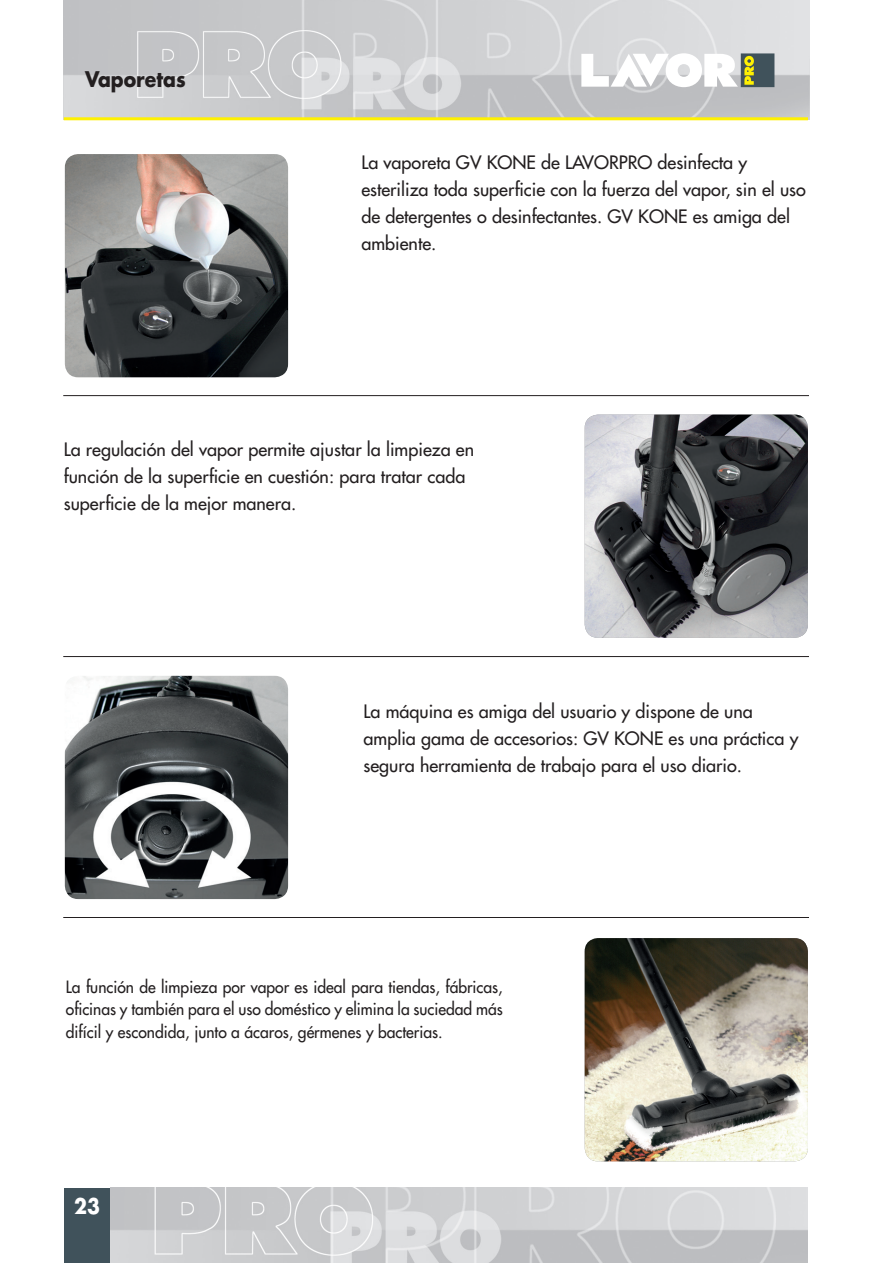
<style>
.page{position:relative;width:893px;height:1263px;background:#fff}
.page>*{position:absolute;margin:0;border:0;box-sizing:border-box;transform-origin:0 0}
.t1{font:700 21px "Futura Std";color:#231f20;scale:.9 1}
.t2{font:700 21px "Futura Std";color:#fff;scale:.9 1}
.t3{font:500 18px/27px "Futura Std";color:#231f20}
.t4{font:500 16.5px/22.5px "Futura Std";color:#231f20;text-align:justify;scale:.95 1}
</style>
<div class="page">
<img style="left:64px;top:0;width:745px;height:119px">
<hr style="left:64px;top:117px;width:744px;height:3px;background:#fff101">
<div style="left:64px;top:1188px;width:47px;height:75px;background:#40525b"></div>
<svg style="left:581px;top:53px;width:157px;height:34px"></svg>
<div style="left:741px;top:53px;width:33px;height:34px;background:#40525b"></div>
<svg style="left:744px;top:56px;width:10px;height:29px"></svg>
<img style="left:111px;top:1188px;width:697px;height:75px">
<hr style="left:63px;top:395px;width:746px;height:1px;background:#231f20">
<hr style="left:63px;top:656px;width:746px;height:1px;background:#231f20">
<hr style="left:63px;top:917px;width:746px;height:1px;background:#231f20">
<img style="left:65px;top:154px;width:223px;height:223px">
<img style="left:585px;top:415px;width:223px;height:223px">
<img style="left:585px;top:938px;width:223px;height:223px">
<img style="left:65px;top:676px;width:223px;height:223px">
<p class="t1" style="left:85px;top:65px;width:113px">Vaporetas</p>
<p class="t3" style="left:361px;top:149px;width:446px">La vaporeta GV KONE de LAVORPRO desinfecta y esteriliza toda superficie con la fuerza del vapor, sin el uso de detergentes o desinfectantes. GV KONE es amiga del ambiente.</p>
<p class="t3" style="left:64px;top:436px;width:412px">La regulación del vapor permite ajustar la limpieza en función de la superficie en cuestión: para tratar cada superficie de la mejor manera.</p>
<p class="t3" style="left:364px;top:698px;width:436px">La máquina es amiga del usuario y dispone de una amplia gama de accesorios: GV KONE es una práctica y segura herramienta de trabajo para el uso diario.</p>
<p class="t4" style="left:66px;top:975px;width:461px">La función de limpieza por vapor es ideal para tiendas, fábricas, oficinas y también para el uso doméstico y elimina la suciedad más difícil y escondida, junto a ácaros, gérmenes y bacterias.</p>
<p class="t2" style="left:74px;top:1192px;width:30px">23</p>
</div>
